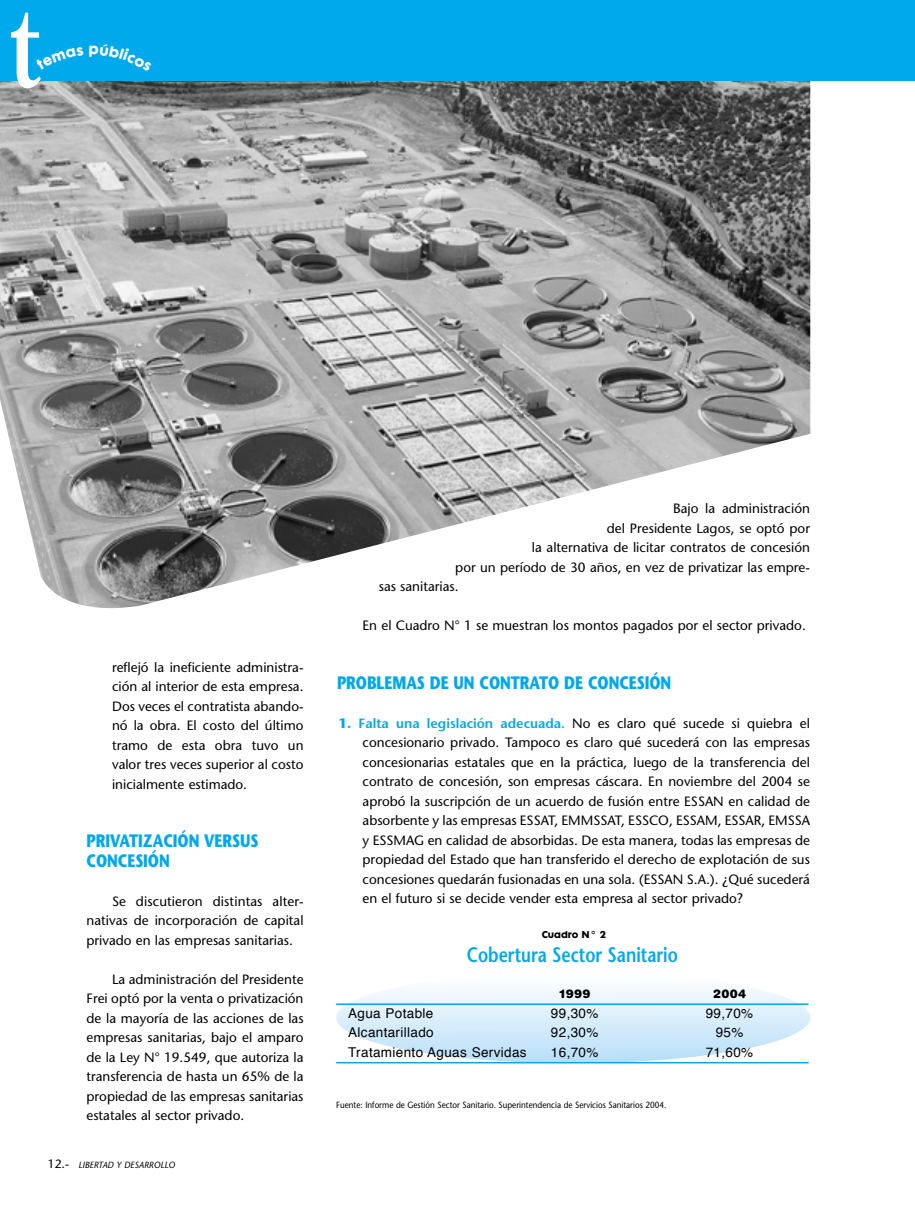
<style>
.page{position:relative;width:915px;height:1212px;background:#fff}
.page>*{position:absolute;margin:0;border:0;box-sizing:border-box;transform-origin:0 0}
.t1{font:700 112.5px "Century Old Style";color:#fff;scale:.7 1}
.t2{font:600 21px "Stone Sans";color:#00a8ec;scale:.8 1}
.t3{font:700 18px/19.5px "Stone Sans";letter-spacing:-.005em;color:#00a8ec;scale:.8 1}
.t4{font:13.5px/19.5px "Stone Sans";color:#000;text-align:justify}
.t5{font:13.5px "Helvetica";letter-spacing:.025em;color:#000}
.t6{font:900 12px "Helvetica Rounded";letter-spacing:.025em;color:#000}
.t7{font:9px "Stone Sans";color:#000;scale:.9 1}
.t8{font:italic 9px "Stone Sans";color:#000}
.t9{font:9px "Cg Futura Maxi Bd";color:#000}
.s1{font-style:normal;font-size:12px}
.s2{font-weight:700;color:#00a8ec}
.s3{font-weight:600;color:#00a8ec}
</style>
<div class="page">
<div style="left:336px;top:972px;width:474px;height:91px;background:linear-gradient(to bottom,#fff,#b7def8);border-radius:50%"></div>
<img style="left:0;top:81px;width:810px;height:528px">
<div style="left:0;top:0;width:914px;height:81px;background:#00a8ec"></div>
<hr style="left:336px;top:1003px;width:472px;height:2px;background:#00a8ec">
<hr style="left:336px;top:1062px;width:472px;height:1px;background:#00a8ec">
<h1 class="t1" style="left:11px;top:-28px;width:39px">t</h1>
<p class="t4" style="left:112px;top:657px;width:193px">reflejó la ineficiente administra&shy;ción al interior de esta empresa.<br>Dos veces el contratista abando&shy;nó la obra. El costo del último tramo de esta obra tuvo un valor tres veces superior al costo inicialmente estimado.</p>
<h3 class="t3" style="left:86px;top:831px;width:216px">PRIVATIZACIÓN VERSUS<br>CONCESIÓN</h3>
<p class="t4" style="left:86px;top:891px;width:218px;text-indent:26px">Se discutieron distintas alter&shy;nativas de incorporación de capital privado en las empresas sanitarias.</p>
<p class="t4" style="left:86px;top:969px;width:218px;text-indent:26px">La administración del Presidente Frei optó por la venta o privatización de la mayoría de las acciones de las empresas sanitarias, bajo el amparo de la Ley N° 19.549, que autoriza la transferencia de hasta un 65% de la propiedad de las empresas sanitarias estatales al sector privado.</p>
<p class="t8" style="left:48px;top:1160px;width:129px"><span class="s1">12.-</span> LIBERTAD Y DESARROLLO</p>
<p class="t4" style="left:672px;top:499px;width:138px">Bajo la administración</p>
<p class="t4" style="left:606px;top:518px;width:204px">del Presidente Lagos, se optó por</p>
<p class="t4" style="left:531px;top:538px;width:279px">la alternativa de licitar contratos de concesión</p>
<p class="t4" style="left:455px;top:557px;width:356px">por un período de 30 años, en vez de privatizar las empre-</p>
<p class="t4" style="left:378px;top:577px;width:81px">sas sanitarias.</p>
<p class="t4" style="left:362px;top:616px;width:444px">En el Cuadro N° 1 se muestran los montos pagados por el sector privado.</p>
<h3 class="t3" style="left:337px;top:673px;width:419px">PROBLEMAS DE UN CONTRATO DE CONCESIÓN</h3>
<p class="t4" style="left:362px;top:713px;width:449px;text-indent:-24px"><span class="s2">1.</span> <span class="s3">Falta una legislación adecuada.</span> No es claro qué sucede si quiebra el concesionario privado. Tampoco es claro qué sucederá con las empresas concesionarias estatales que en la práctica, luego de la transferencia del contrato de concesión, son empresas cáscara. En noviembre del 2004 se aprobó la suscripción de un acuerdo de fusión entre ESSAN en calidad de absorbente y las empresas ESSAT, EMMSSAT, ESSCO, ESSAM, ESSAR, EMSSA y ESSMAG en calidad de absorbidas. De esta manera, todas las empresas de propiedad del Estado que han transferido el derecho de explotación de sus concesiones quedarán fusionadas en una sola. (ESSAN S.A.). ¿Qué sucederá en el futuro si se decide vender esta empresa al sector privado?</p>
<p class="t9" style="left:541px;top:929px;width:66px">Cuadro N° 2</p>
<h2 class="t2" style="left:466px;top:942px;width:265px">Cobertura Sector Sanitario</h2>
<p class="t6" style="left:559px;top:986px;width:33px">1999</p>
<p class="t6" style="left:712px;top:986px;width:34px">2004</p>
<p class="t5" style="left:348px;top:1004px;width:87px">Agua Potable</p>
<p class="t5" style="left:550px;top:1004px;width:49px">99,30%</p>
<p class="t5" style="left:705px;top:1004px;width:49px">99,70%</p>
<p class="t5" style="left:348px;top:1023px;width:87px">Alcantarillado</p>
<p class="t5" style="left:550px;top:1023px;width:49px">92,30%</p>
<p class="t5" style="left:715px;top:1023px;width:29px">95%</p>
<p class="t5" style="left:348px;top:1043px;width:180px">Tratamiento Aguas Servidas</p>
<p class="t5" style="left:550px;top:1043px;width:49px">16,70%</p>
<p class="t5" style="left:705px;top:1043px;width:49px">71,60%</p>
<p class="t7" style="left:336px;top:1099px;width:368px">Fuente: Informe de Gestión Sector Sanitario. Superintendencia de Servicios Sanitarios 2004.</p>
</div>
